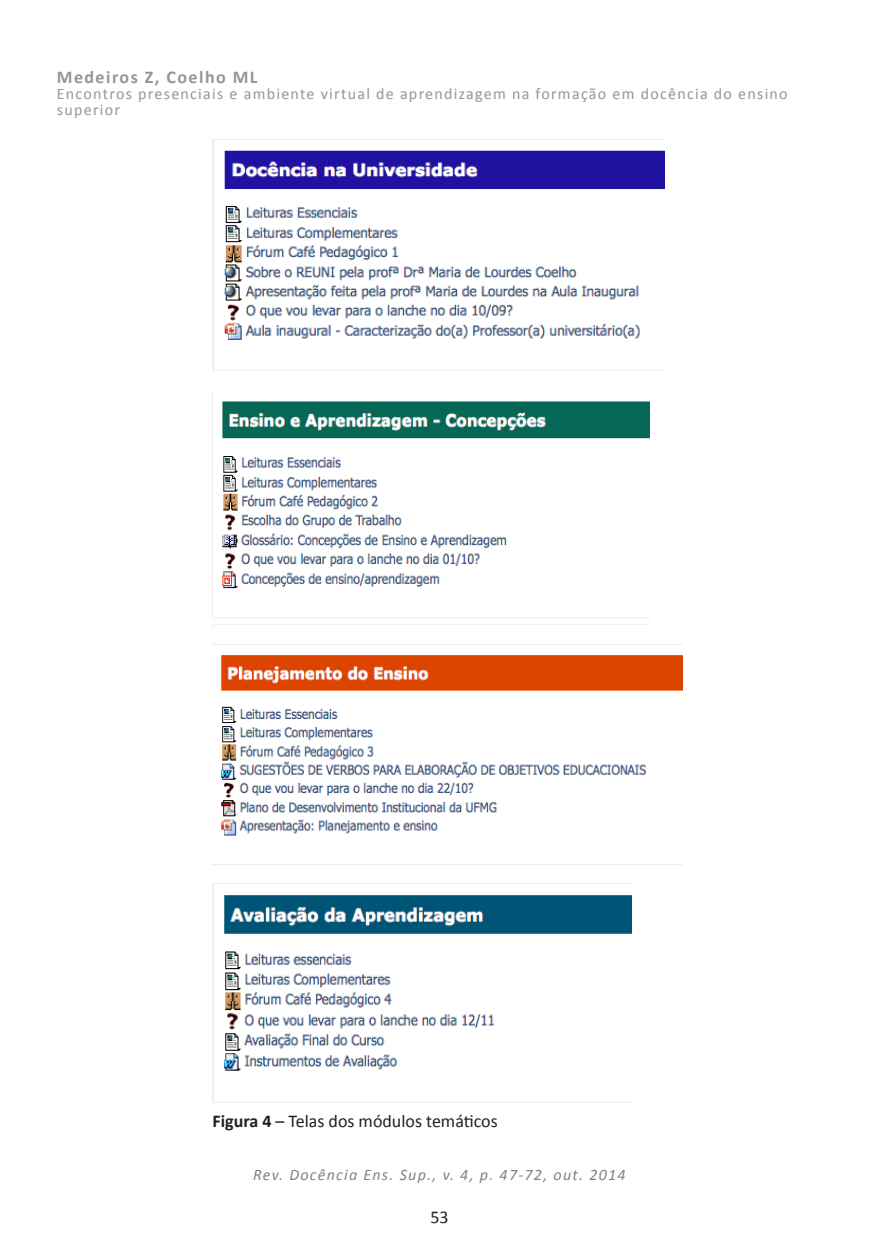
<style>
.page{position:relative;width:879px;height:1248px;background:#fff}
.page>*{position:absolute;margin:0;border:0;box-sizing:border-box;transform-origin:0 0}
.Legenda_título{font:18px "Calibri";color:#231f20}
.t1{font:700 18px "Calibri";letter-spacing:.08em;color:#939598}
.t2{font:16px/16px "Calibri";letter-spacing:.08em;color:#939598}
.t3{font:italic 16px "Calibri";letter-spacing:.08em;color:#808285}
.s1{font-weight:700}
</style>
<div class="page">
<img style="left:212px;top:139px;width:453px;height:232px">
<img style="left:212px;top:391px;width:437px;height:237px">
<img style="left:212px;top:644px;width:471px;height:221px">
<img style="left:212px;top:883px;width:419px;height:220px">
<p class="t1" style="left:57px;top:66px;width:202px">Medeiros Z, Coelho ML</p>
<p class="t2" style="left:57px;top:86px;width:732px">Encontros presenciais e ambiente virtual de aprendizagem na formação em docência do ensino superior</p>
<p class="Legenda_título" style="left:212px;top:1109px;width:287px"><span class="s1">Figura 4</span> – Telas dos módulos temáticos</p>
<p class="t3" style="left:253px;top:1163px;width:374px">Rev. Docência Ens. Sup., v. 4, p. 47-72, out. 2014</p>
<p class="Legenda_título" style="left:430px;top:1204px;width:20px">53</p>
</div>
